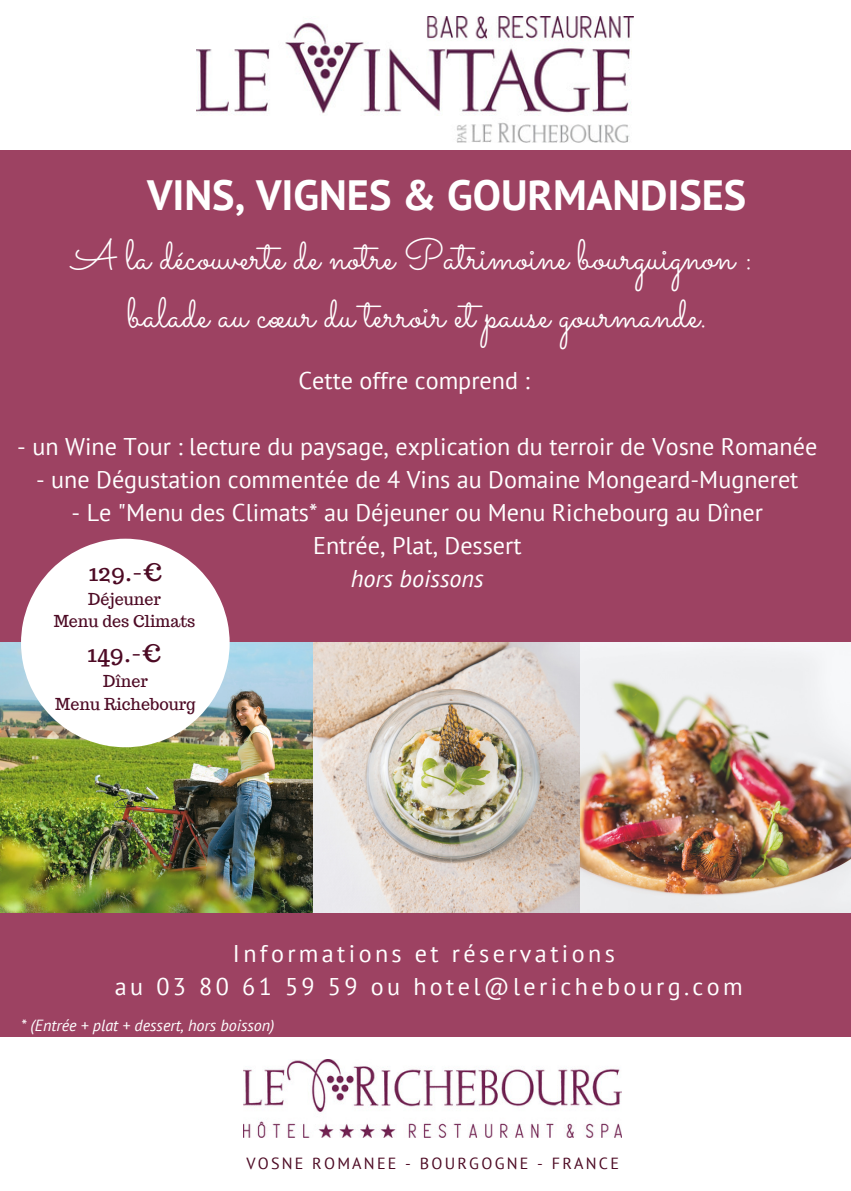
<style>
.page{position:relative;width:851px;height:1191px;background:#fff}
.page>*{position:absolute;margin:0;border:0;box-sizing:border-box;transform-origin:0 0}
.t1{font:42.2px/58.4px "Sacramento";color:#fff;text-align:center}
.t2{font:700 42.2px "PT Sans";color:#fff}
.t3{font:24.2px/33px "PT Sans";color:#fff;text-align:center}
.t4{font:24.2px/33px "PT Sans";letter-spacing:.14em;color:#fff;text-align:center}
.t5{font:italic 24.2px "PT Sans";color:#fff}
.t6{font:24.2px "Trocchi";color:#4d0a24}
.t7{font:16px/22.4px "Trocchi";color:#4d0a24;text-align:center}
.t8{font:italic 16px "PT Sans";color:#fff}
.t9{font:16px "PT Sans";letter-spacing:.14em;color:#4d0a24}
</style>
<div class="page">
<div style="left:0;top:150px;width:850px;height:1041px;background:#9d4262"></div>
<div style="left:0;top:1036px;width:850px;height:155px;background:#fff"></div>
<img style="left:196px;top:16px;width:437px;height:126px">
<img style="left:243px;top:1059px;width:378px;height:78px">
<img style="left:0;top:642px;width:314px;height:270px">
<svg style="left:21px;top:538px;width:209px;height:209px;background:#e8dfdf"></svg>
<img style="left:314px;top:642px;width:266px;height:270px">
<img style="left:580px;top:642px;width:270px;height:270px">
<h1 class="t2" style="left:147px;top:167px;width:600px">VINS, VIGNES &amp; GOURMANDISES</h1>
<h1 class="t1" style="left:72px;top:225px;width:683px">A la découverte de notre Patrimoine bourguignon : balade au cœur du terroir et pause gourmande.</h1>
<p class="t3" style="left:298px;top:363px;width:233px">Cette offre comprend :</p>
<p class="t3" style="left:17px;top:429px;width:801px">- un Wine Tour : lecture du paysage, explication du terroir de Vosne Romanée</p>
<p class="t3" style="left:36px;top:462px;width:763px">- une Dégustation commentée de 4 Vins au Domaine Mongeard-Mugneret</p>
<p class="t3" style="left:72px;top:495px;width:692px">- Le "Menu des Climats* au Déjeuner ou Menu Richebourg au Dîner<br>Entrée, Plat, Dessert</p>
<p class="t5" style="left:351px;top:562px;width:134px">hors boissons</p>
<p class="t6" style="left:88px;top:556px;width:75px">129.-€</p>
<p class="t7" style="left:54px;top:587px;width:143px">Déjeuner<br>Menu des Climats</p>
<p class="t6" style="left:87px;top:637px;width:76px">149.-€</p>
<p class="t7" style="left:55px;top:670px;width:142px">Dîner<br>Menu Richebourg</p>
<p class="t4" style="left:115px;top:936px;width:629px">Informations et réservations<br>au 03 80 61 59 59 ou hotel@lerichebourg.com</p>
<p class="t8" style="left:21px;top:1014px;width:255px">* (Entrée + plat + dessert, hors boisson)</p>
<p class="t9" style="left:246px;top:1152px;width:374px">VOSNE ROMANEE - BOURGOGNE - FRANCE</p>
</div>
